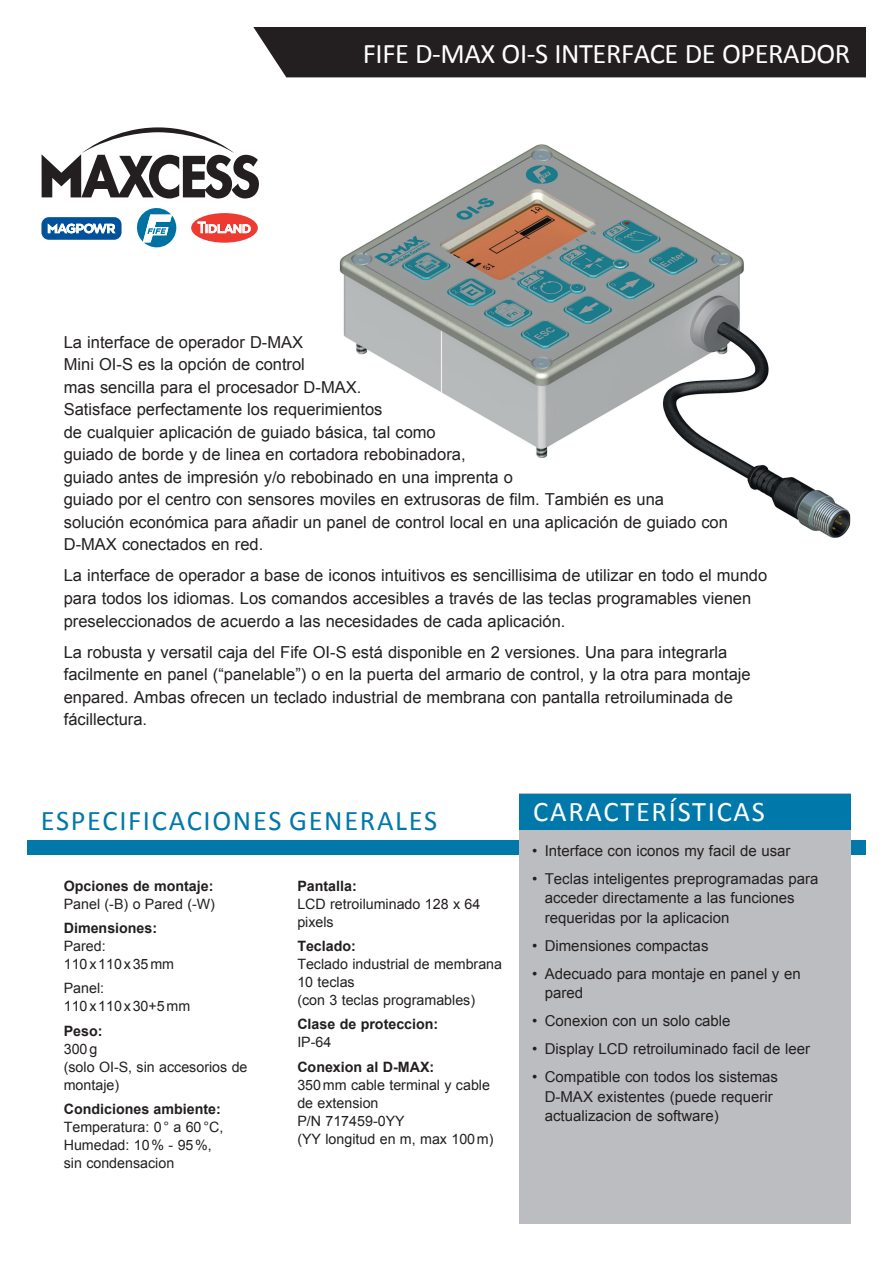
<style>
.page{position:relative;width:893px;height:1263px;background:#fff}
.page>*{position:absolute;margin:0;border:0;box-sizing:border-box;transform-origin:0 0}
.Sub_Head_Bar_White{font:28.5px "Calibri";letter-spacing:-.015em;color:#fff}
.t1{font:28.5px "Calibri";letter-spacing:.06em;color:#0078aa}
.Sub_Head_Bar_White-2{font:28.5px "Calibri";letter-spacing:.06em;color:#fff}
.Body{font:16.5px/22.5px "Arial";color:#231f20}
.t2{font:15px/19.5px "Arial";color:#231f20}
.Specs{font:14.25px/18px "Arial";color:#231f20}
.Specs_bold{font:700 14.25px "Arial";color:#231f20}
</style>
<div class="page">
<div style="left:27px;top:840px;width:839px;height:14px;background:#0078aa"></div>
<div style="left:519px;top:793px;width:331px;height:431px;background:#bcbdc0"></div>
<div style="left:519px;top:794px;width:331px;height:35px;background:#0078aa"></div>
<div style="left:253px;top:27px;width:613px;height:50px;background:#231f20"></div>
<svg style="left:136px;top:208px;width:40px;height:39px"></svg>
<svg style="left:191px;top:213px;width:67px;height:30px"></svg>
<svg style="left:42px;top:127px;width:217px;height:71px"></svg>
<svg style="left:41px;top:217px;width:81px;height:23px"></svg>
<img style="left:339px;top:144px;width:511px;height:394px">
<p class="Sub_Head_Bar_White" style="left:363px;top:35px;width:489px">FIFE D-MAX OI-S INTERFACE DE OPERADOR</p>
<p class="Body" style="left:64px;top:331px;width:666px">La interface de operador D-MAX<br>Mini OI-S es la opción de control<br>mas sencilla para el procesador D-MAX.<br>Satisface perfectamente los requerimientos<br>de cualquier aplicación de guiado básica, tal como<br>guiado de borde y de linea en cortadora rebobinadora,<br>guiado antes de impresión y/o rebobinado en una imprenta o<br>guiado por el centro con sensores moviles en extrusoras de film. También es una solución económica para añadir un panel de control local en una aplicación de guiado con D-MAX conectados en red.</p>
<p class="Body" style="left:64px;top:565px;width:705px">La interface de operador a base de iconos intuitivos es sencillisima de utilizar en todo el mundo para todos los idiomas. Los comandos accesibles a través de las teclas programables vienen preseleccionados de acuerdo a las necesidades de cada aplicación.</p>
<p class="Body" style="left:64px;top:641px;width:688px">La robusta y versatil caja del Fife OI-S está disponible en 2 versiones. Una para integrarla facilmente en panel (“panelable”) o en la puerta del armario de control, y la otra para montaje enpared. Ambas ofrecen un teclado industrial de membrana con pantalla retroiluminada de fácillectura.</p>
<h1 class="t1" style="left:41px;top:803px;width:398px">ESPECIFICACIONES GENERALES</h1>
<p class="Specs_bold" style="left:64px;top:876px;width:151px">Opciones de montaje:</p>
<p class="Specs" style="left:64px;top:895px;width:153px">Panel (-B) o Pared (-W)</p>
<p class="Specs_bold" style="left:64px;top:919px;width:95px">Dimensiones:</p>
<p class="Specs" style="left:64px;top:937px;width:112px">Pared:<br>110x110x35mm</p>
<p class="Specs" style="left:64px;top:979px;width:128px">Panel:<br>110x110x30+5mm</p>
<p class="Specs_bold" style="left:64px;top:1021px;width:40px">Peso:</p>
<p class="Specs" style="left:64px;top:1040px;width:185px">300g<br>(solo OI-S, sin accesorios de montaje)</p>
<p class="Specs_bold" style="left:64px;top:1100px;width:159px">Condiciones ambiente:</p>
<p class="Specs" style="left:64px;top:1118px;width:161px">Temperatura: 0° a 60°C,<br>Humedad: 10% - 95%, sin condensacion</p>
<p class="Specs_bold" style="left:297px;top:876px;width:61px">Pantalla:</p>
<p class="Specs" style="left:297px;top:895px;width:184px">LCD retroiluminado 128 x 64 pixels</p>
<p class="Specs_bold" style="left:297px;top:937px;width:60px">Teclado:</p>
<p class="Specs" style="left:297px;top:955px;width:206px">Teclado industrial de membrana<br>10 teclas<br>(con 3 teclas programables)</p>
<p class="Specs_bold" style="left:297px;top:1015px;width:142px">Clase de proteccion:</p>
<p class="Specs" style="left:297px;top:1033px;width:36px">IP-64</p>
<p class="Specs_bold" style="left:297px;top:1057px;width:138px">Conexion al D-MAX:</p>
<p class="Specs" style="left:297px;top:1076px;width:198px">350mm cable terminal y cable de extension<br>P/N 717459-0YY<br>(YY longitud en m, max 100m)</p>
<h1 class="Sub_Head_Bar_White-2" style="left:533px;top:793px;width:233px">CARACTERÍSTICAS</h1>
<p class="t2" style="left:532px;top:841px;width:260px">• Interface con iconos my facil de usar</p>
<p class="t2" style="left:545px;top:869px;width:275px;text-indent:-12px">• Teclas inteligentes preprogramadas para acceder directamente a las funciones requeridas por la aplicacion</p>
<p class="t2" style="left:532px;top:936px;width:178px">• Dimensiones compactas</p>
<p class="t2" style="left:545px;top:964px;width:258px;text-indent:-12px">• Adecuado para montaje en panel y en pared</p>
<p class="t2" style="left:532px;top:1011px;width:200px">• Conexion con un solo cable</p>
<p class="t2" style="left:532px;top:1039px;width:279px">• Display LCD retroiluminado facil de leer</p>
<p class="t2" style="left:545px;top:1067px;width:235px;text-indent:-12px">• Compatible con todos los sistemas<br>D-MAX existentes (puede requerir actualizacion de software)</p>
</div>
